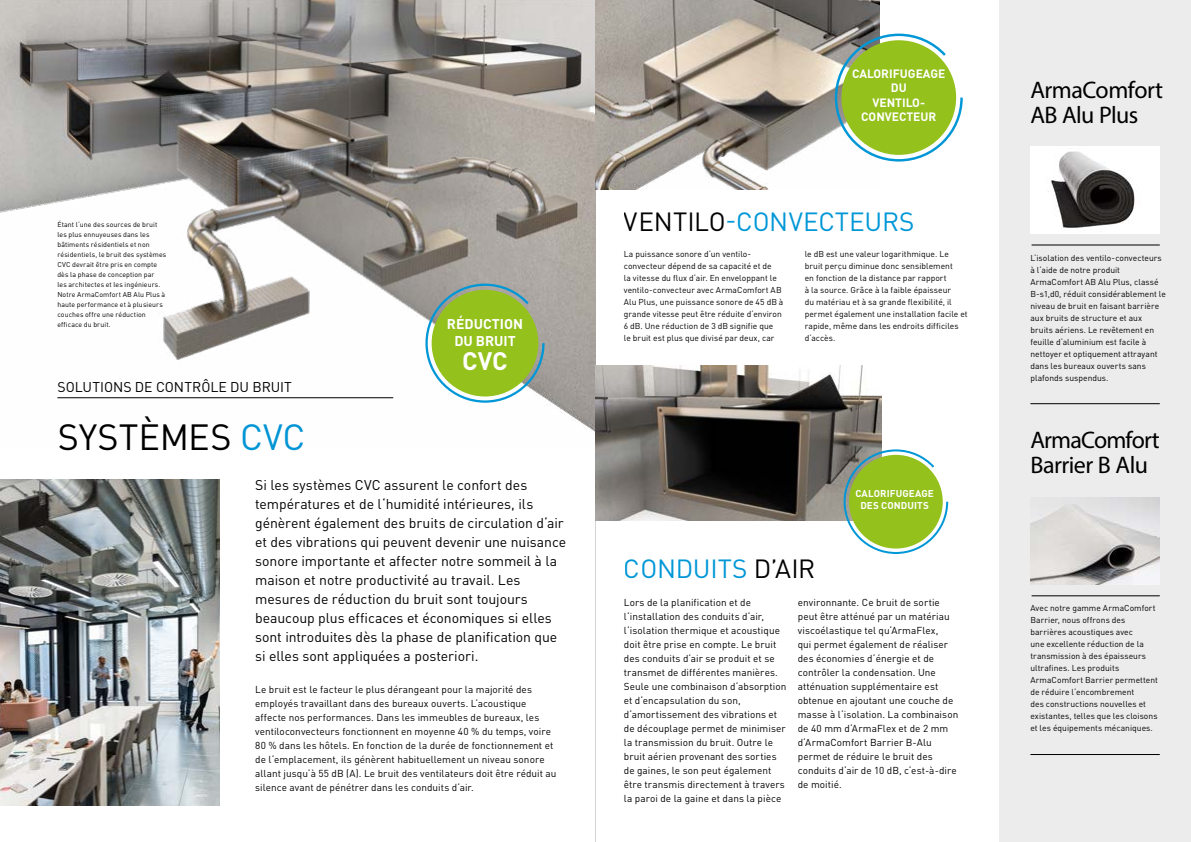
<style>
.page{position:relative;width:1191px;height:842px;background:#fff}
.page>*{position:absolute;margin:0;border:0;box-sizing:border-box;transform-origin:0 0}
.t1{font:36px "DIN Pro";color:#000}
.t2{font:26px "DIN Pro";letter-spacing:-.005em;color:#0097d7}
.t3{font:700 25px "DIN Pro";color:#fff}
.t4{font:24px/25px "Myriad Pro";letter-spacing:-.025em;color:#000}
.t5{font:14px/19px "DIN Pro";letter-spacing:-.005em;color:#000}
.t6{font:700 14px/16.8px "DIN Pro";letter-spacing:-.005em;color:#fff;text-align:center}
.t7{font:700 12px/14.4px "DIN Pro";color:#fff;text-align:center}
.t8{font:10px/14px "DIN Pro";letter-spacing:.005em;color:#000}
.t9{font:700 9.8px/11.8px "DIN Pro";letter-spacing:.01em;color:#fff;text-align:center}
.t10{font:8.5px/12px "DIN Pro";letter-spacing:.005em;color:#000}
.t11{font:7px/10px "DIN Pro";letter-spacing:.01em;color:#000}
.s1{color:#0097d7}
.s2{color:#000}
</style>
<div class="page">
<hr style="left:595px;top:0;width:1px;height:842px;background:#565656">
<img style="left:0;top:0;width:595px;height:432px">
<hr style="left:57px;top:397px;width:336px;height:1px;background:#000">
<svg style="left:424px;top:282px;width:122px;height:122px"></svg>
<img style="left:0;top:479px;width:219px;height:327px">
<div style="left:999px;top:0;width:192px;height:842px;background:#ececed"></div>
<img style="left:1030px;top:146px;width:129px;height:87px">
<hr style="left:1031px;top:245px;width:128px;height:1px;background:#000">
<img style="left:595px;top:0;width:284px;height:189px">
<img style="left:595px;top:365px;width:286px;height:155px">
<svg style="left:842px;top:448px;width:107px;height:106px"></svg>
<svg style="left:833px;top:32px;width:130px;height:131px"></svg>
<hr style="left:1030px;top:403px;width:129px;height:1px;background:#000">
<img style="left:1030px;top:497px;width:129px;height:87px">
<hr style="left:1031px;top:595px;width:128px;height:1px;background:#000">
<hr style="left:1030px;top:754px;width:129px;height:1px;background:#000">
<p class="t11" style="left:57px;top:219px;width:110px">Étant l‘une des sources de bruit les plus ennuyeuses dans les bâtiments résidentiels et non résidentiels, le bruit des systèmes<br>CVC devrait être pris en compte dès la phase de conception par<br>les architectes et les ingénieurs.<br>Notre ArmaComfort AB Alu Plus à haute performance et à plusieurs couches offre une réduction efficace du bruit.</p>
<h3 class="t6" style="left:447px;top:314px;width:78px">RÉDUCTION<br>DU BRUIT</h3>
<h3 class="t3" style="left:462px;top:341px;width:47px">CVC</h3>
<h3 class="t5" style="left:57px;top:376px;width:236px">SOLUTIONS DE CONTRÔLE DU BRUIT</h3>
<h1 class="t1" style="left:58px;top:410px;width:249px">SYSTÈMES <span class="s1">CVC</span></h1>
<p class="t5" style="left:255px;top:474px;width:312px">Si les systèmes CVC assurent le confort des températures et de l‘humidité intérieures, ils génèrent également des bruits de circulation d‘air et des vibrations qui peuvent devenir une nuisance sonore importante et affecter notre sommeil à la maison et notre productivité au travail. Les mesures de réduction du bruit sont toujours beaucoup plus efficaces et économiques si elles sont introduites dès la phase de planification que si elles sont appliquées a posteriori.</p>
<p class="t8" style="left:255px;top:681px;width:303px">Le bruit est le facteur le plus dérangeant pour la majorité des employés travaillant dans des bureaux ouverts. L‘acoustique affecte nos performances. Dans les immeubles de bureaux, les ventiloconvecteurs fonctionnent en moyenne 40 % du temps, voire 80 % dans les hôtels. En fonction de la durée de fonctionnement et de l‘emplacement, ils génèrent habituellement un niveau sonore allant jusqu‘à 55 dB (A). Le bruit des ventilateurs doit être réduit au silence avant de pénétrer dans les conduits d‘air.</p>
<p class="t7" style="left:852px;top:66px;width:95px">CALORIFUGEAGE<br>DU<br>VENTILO-<br>CONVECTEUR</p>
<h2 class="t2" style="left:624px;top:202px;width:292px"><span class="s2">VENTILO</span>-CONVECTEURS</h2>
<p class="t10" style="left:624px;top:248px;width:161px">La puissance sonore d‘un ventilo&shy;convecteur dépend de sa capacité et de<br>la vitesse du flux d‘air. En enveloppant le ventilo-convecteur avec ArmaComfort AB Alu Plus, une puissance sonore de 45 dB à grande vitesse peut être réduite d‘environ 6 dB. Une réduction de 3 dB signifie que<br>le bruit est plus que divisé par deux, car</p>
<p class="t10" style="left:804px;top:248px;width:164px">le dB est une valeur logarithmique. Le bruit perçu diminue donc sensiblement<br>en fonction de la distance par rapport<br>à la source. Grâce à la faible épaisseur<br>du matériau et à sa grande flexibilité, il permet également une installation facile et rapide, même dans les endroits difficiles d‘accès.</p>
<p class="t9" style="left:855px;top:487px;width:80px">CALORIFUGEAGE<br>DES CONDUITS</p>
<h2 class="t2" style="left:624px;top:549px;width:193px">CONDUITS <span class="s2">D’AIR</span></h2>
<p class="t8" style="left:797px;top:595px;width:162px">environnante. Ce bruit de sortie peut être atténué par un matériau viscoélastique tel qu‘ArmaFlex,<br>qui permet également de réaliser des économies d‘énergie et de contrôler la condensation. Une atténuation supplémentaire est obtenue en ajoutant une couche de masse à l‘isolation. La combinaison de 40 mm d‘ArmaFlex et de 2 mm d‘ArmaComfort Barrier B-Alu permet de réduire le bruit des conduits d‘air de 10 dB, c‘est-à-dire de moitié.</p>
<p class="t8" style="left:624px;top:595px;width:164px">Lors de la planification et de l‘installation des conduits d‘air, l‘isolation thermique et acoustique doit être prise en compte. Le bruit des conduits d‘air se produit et se transmet de différentes manières.<br>Seule une combinaison d‘absorption et d‘encapsulation du son, d‘amortissement des vibrations et de découplage permet de minimiser la transmission du bruit. Outre le bruit aérien provenant des sorties de gaines, le son peut également être transmis directement à travers la paroi de la gaine et dans la pièce</p>
<h3 class="t4" style="left:1030px;top:77px;width:134px">ArmaComfort<br>AB Alu Plus</h3>
<p class="t10" style="left:1030px;top:251px;width:137px">L‘isolation des ventilo-convecteurs à l‘aide de notre produit<br>ArmaComfort AB Alu Plus, classé<br>B-s1,d0, réduit considérablement le niveau de bruit en faisant barrière aux bruits de structure et aux bruits aériens. Le revêtement en feuille d‘aluminium est facile à nettoyer et optiquement attrayant dans les bureaux ouverts sans plafonds suspendus.</p>
<h3 class="t4" style="left:1030px;top:427px;width:131px">ArmaComfort<br>Barrier B Alu</h3>
<p class="t10" style="left:1030px;top:602px;width:129px">Avec notre gamme ArmaComfort<br>Barrier, nous offrons des barrières acoustiques avec<br>une excellente réduction de la transmission à des épaisseurs ultrafines. Les produits<br>ArmaComfort Barrier permettent de réduire l‘encombrement<br>des constructions nouvelles et existantes, telles que les cloisons et les équipements mécaniques.</p>
</div>
